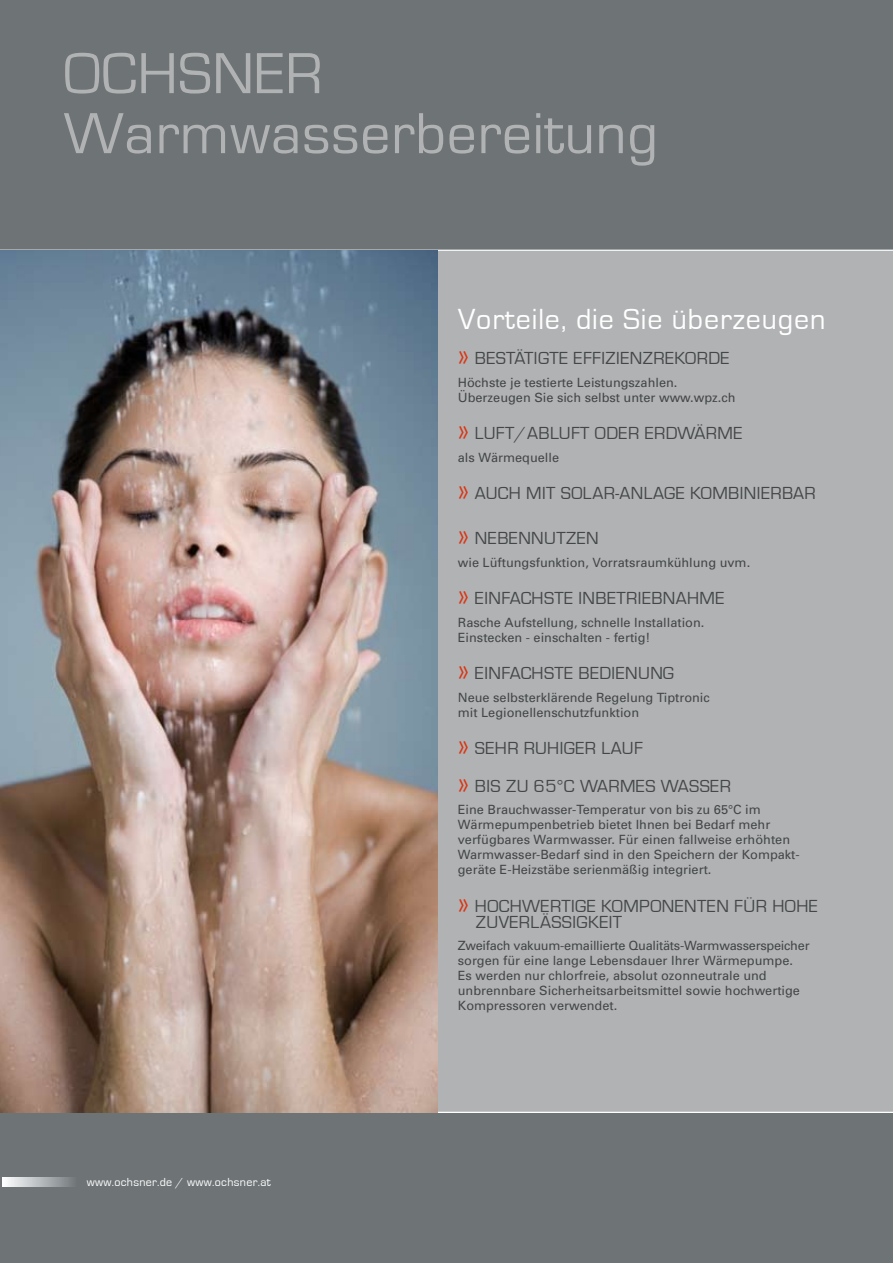
<style>
.page{position:relative;width:893px;height:1263px;background:#fff}
.page>*{position:absolute;margin:0;border:0;box-sizing:border-box;transform-origin:0 0}
.t1{font:60px/60px "Eurostile";letter-spacing:.01em;color:#b1b2b3}
.t2{font:30px "Eurostile";letter-spacing:.03em;color:#fff}
.t3{font:18px/37.5px "Eurostile T";letter-spacing:.025em;color:#434748}
.t4{font:12.75px/15px "Univers";color:#434748}
.t5{font:12px "Eurostile";letter-spacing:.025em;color:#fff}
.s1{font-size:25.5px;color:#dc3210}
</style>
<div class="page">
<div style="left:0;top:249px;width:893px;height:888px;background:#b1b2b3"></div>
<div style="left:0;top:0;width:893px;height:250px;background:#6e7375"></div>
<div style="left:0;top:1113px;width:893px;height:150px;background:#6e7375"></div>
<svg style="left:2px;top:1178px;width:71px;height:8px"></svg>
<hr style="left:0;top:1112px;width:893px;height:1px;background:#fff">
<hr style="left:0;top:250px;width:893px;height:1px;background:#fff">
<img style="left:0;top:251px;width:438px;height:861px">
<h1 class="t1" style="left:64px;top:45px;width:596px">OCHSNER<br>Warmwasserbereitung</h1>
<h2 class="t2" style="left:458px;top:303px;width:369px">Vorteile, die Sie überzeugen</h2>
<p class="t5" style="left:87px;top:1175px;width:186px">www.ochsner.de / www.ochsner.at</p>
<h3 class="t3" style="left:458px;top:340px;width:272px"><span class="s1">»</span> BESTÄTIGTE EFFIZIENZREKORDE</h3>
<p class="t4" style="left:458px;top:375px;width:279px">Höchste je testierte Leistungszahlen.<br>Überzeugen Sie sich selbst unter www.wpz.ch</p>
<h3 class="t3" style="left:458px;top:415px;width:285px"><span class="s1">»</span> LUFT/ABLUFT ODER ERDWÄRME</h3>
<p class="t4" style="left:458px;top:450px;width:103px">als Wärmequelle</p>
<h3 class="t3" style="left:458px;top:475px;width:359px"><span class="s1">»</span> AUCH MIT SOLAR-ANLAGE KOMBI NIERBAR</h3>
<h3 class="t3" style="left:458px;top:520px;width:73px"><span class="s1">»</span> NEBENNUTZ</h3>
<h3 class="t3" style="left:577px;top:520px;width:21px">EN</h3>
<p class="t4" style="left:458px;top:555px;width:294px">wie Lüftungsfunktion, Vorratsraumkühlung uvm.</p>
<h3 class="t3" style="left:458px;top:580px;width:267px"><span class="s1">»</span> EINFACHSTE INBETRIEBNAHME</h3>
<p class="t4" style="left:458px;top:615px;width:248px">Rasche Aufstellung, schnelle Installation.<br>Einstecken - einschalten - fertig!</p>
<h3 class="t3" style="left:458px;top:655px;width:218px"><span class="s1">»</span> EINFACHSTE BEDIENUNG</h3>
<p class="t4" style="left:458px;top:690px;width:253px">Neue selbsterklärende Regelung Tiptronic mit Legionellenschutzfunktion</p>
<h3 class="t3" style="left:458px;top:730px;width:232px"><span class="s1">»</span> SEHR RUHIGER LAUF<br><span class="s1">»</span> BIS ZU 65°C WARMES WASSE</h3>
<h3 class="t3" style="left:720px;top:767px;width:13px">R</h3>
<p class="t4" style="left:458px;top:802px;width:343px">Eine Brauchwasser-Temperatur von bis zu 65°C im Wärmepumpenbetrieb bietet Ihnen bei Bedarf mehr verfügbares Warmwasser. Für einen fallweise erhöhten Warmwasser-Bedarf sind in den Speichern der Kompakt&shy;geräte E-Heizstäbe serienmäßig integriert.</p>
<h3 class="t3" style="left:458px;top:887px;width:157px"><span class="s1">»</span> HOCHWERTIGE KOM</h3>
<h3 class="t3" style="left:639px;top:887px;width:146px">PONENTEN FÜR HOH</h3>
<h3 class="t3" style="left:809px;top:887px;width:10px">E</h3>
<h3 class="t3" style="left:458px;top:903px;width:15px">ZU</h3>
<h3 class="t3" style="left:499px;top:903px;width:125px">VERLÄSSIGKEIT</h3>
<p class="t4" style="left:458px;top:938px;width:353px">Zweifach vakuum-emaillierte Qualitäts-Warmwasserspeicher sorgen für eine lange Lebensdauer Ihrer Wärmepumpe.<br>Es werden nur chlorfreie, absolut ozonneutrale und unbrennbare Sicherheitsarbeitsmittel sowie hochwertige Kompressoren verwendet.</p>
</div>
